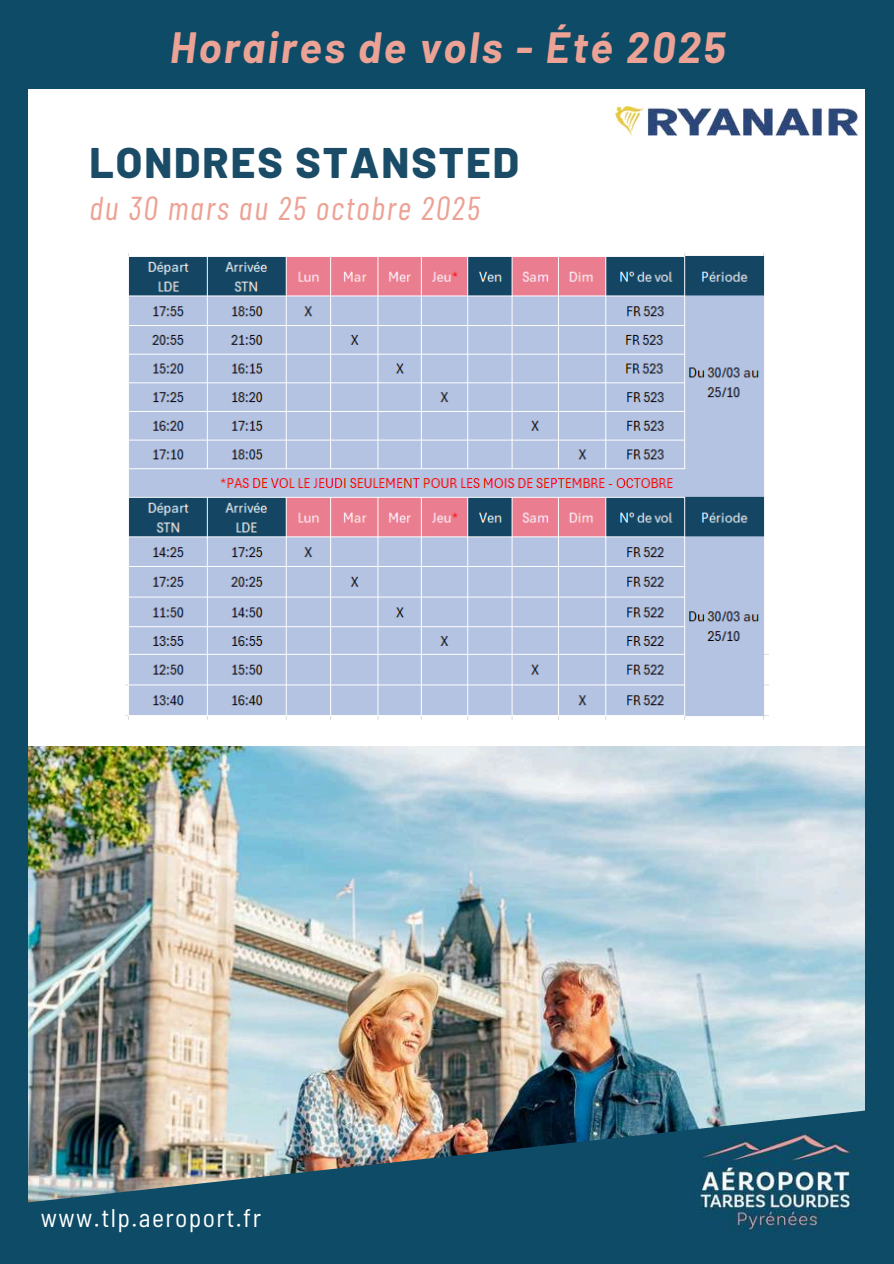
<style>
.page{position:relative;width:894px;height:1264px;background:#fff}
.page>*{position:absolute;margin:0;border:0;box-sizing:border-box;transform-origin:0 0}
.t1{font:italic 700 42.75px "Barlow";letter-spacing:.055em;color:#eca294}
.t2{font:800 42.75px "Barlow";letter-spacing:.045em;color:#1a4c68}
.t3{font:italic 33px "Barlow Condensed";letter-spacing:.055em;color:#eca294}
.t4{font:semi-condensed 25.5px "Barlow";letter-spacing:.055em;color:#fff}
</style>
<div class="page">
<img style="left:28px;top:746px;width:837px;height:360px">
<img style="left:28px;top:1106px;width:865px;height:157px">
<div style="left:0;top:0;width:893px;height:89px;background:#0e4b67"></div>
<div style="left:0;top:0;width:28px;height:1263px;background:#0e4b67"></div>
<div style="left:865px;top:0;width:28px;height:1250px;background:#0e4b67"></div>
<img style="left:672px;top:1132px;width:193px;height:110px">
<img style="left:615px;top:107px;width:243px;height:29px">
<img style="left:125px;top:254px;width:643px;height:466px">
<p class="t1" style="left:170px;top:20px;width:557px">Horaires de vols - Été 2025</p>
<p class="t2" style="left:89px;top:135px;width:431px">LONDRES STANSTED</p>
<p class="t3" style="left:89px;top:187px;width:392px">du 30 mars au 25 octobre 2025</p>
<p class="t4" style="left:41px;top:1201px;width:222px">www.tlp.aeroport.fr</p>
</div>
